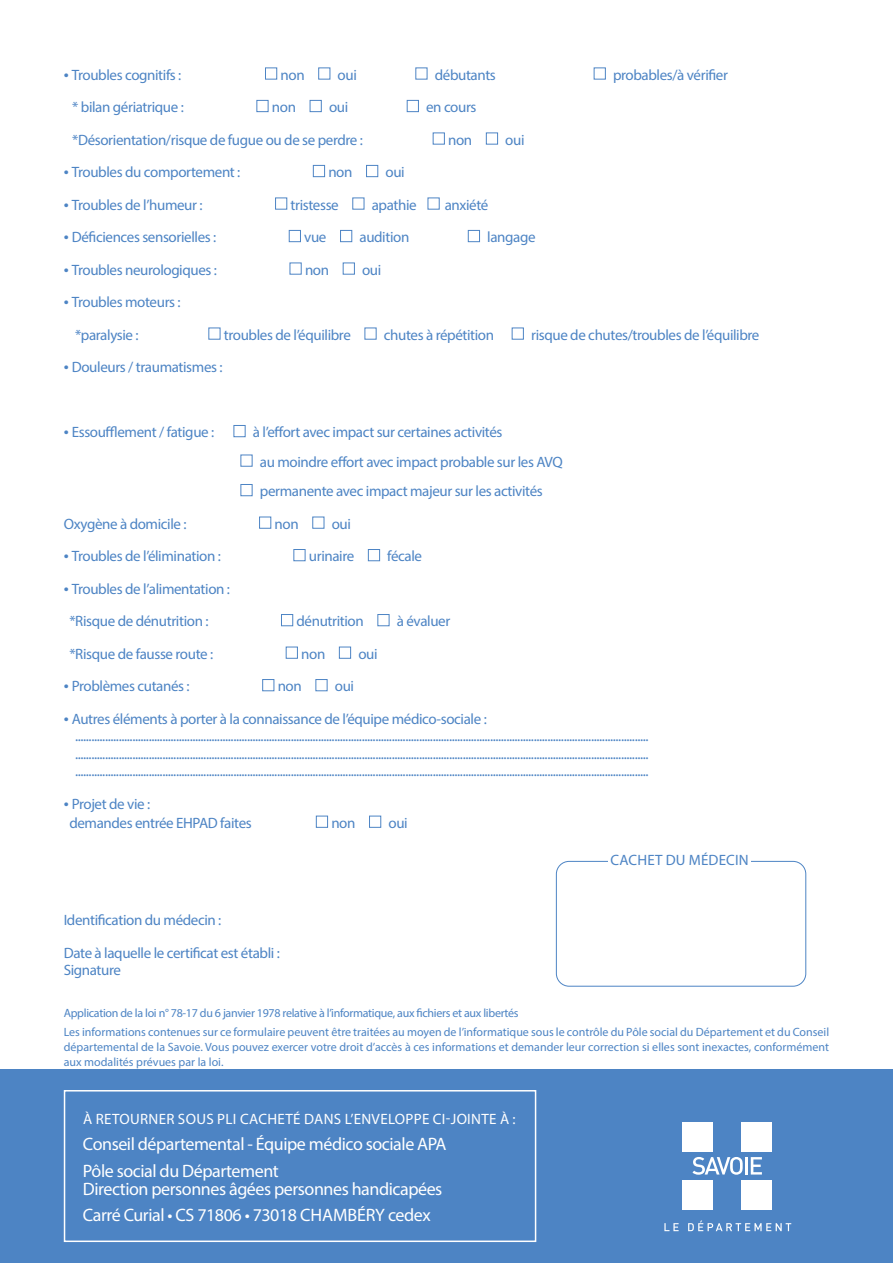
<style>
.page{position:relative;width:893px;height:1263px;background:#fff}
.page>*{position:absolute;margin:0;border:0;box-sizing:border-box;transform-origin:0 0}
.t1{font:18px/18px "Myriad Pro";letter-spacing:-.025em;color:#fff}
.t2{font:15px "Myriad Pro";letter-spacing:-.025em;color:#4d84c4}
.t3{font:15px "Myriad Pro";letter-spacing:.02em;color:#fff}
.t4{font:15px "Myriad Pro";letter-spacing:.01em;color:#4d84c4}
.t5{font:12px/15px "Myriad Pro";letter-spacing:-.025em;color:#4d84c4;text-align:justify}
.s1{font-size:18px}
</style>
<div class="page">
<div style="left:0;top:1069px;width:893px;height:194px;background:#4d84c4"></div>
<div style="left:265px;top:68px;width:12px;height:12px;border:1px solid #4d84c4"></div>
<div style="left:318px;top:68px;width:12px;height:12px;border:1px solid #4d84c4"></div>
<div style="left:415px;top:68px;width:12px;height:12px;border:1px solid #4d84c4"></div>
<div style="left:594px;top:68px;width:12px;height:12px;border:1px solid #4d84c4"></div>
<div style="left:256px;top:100px;width:12px;height:12px;border:1px solid #4d84c4"></div>
<div style="left:310px;top:100px;width:12px;height:12px;border:1px solid #4d84c4"></div>
<div style="left:407px;top:100px;width:12px;height:12px;border:1px solid #4d84c4"></div>
<div style="left:433px;top:133px;width:12px;height:12px;border:1px solid #4d84c4"></div>
<div style="left:486px;top:133px;width:12px;height:12px;border:1px solid #4d84c4"></div>
<div style="left:313px;top:165px;width:12px;height:12px;border:1px solid #4d84c4"></div>
<div style="left:366px;top:165px;width:12px;height:12px;border:1px solid #4d84c4"></div>
<div style="left:275px;top:198px;width:12px;height:12px;border:1px solid #4d84c4"></div>
<div style="left:352px;top:198px;width:12px;height:12px;border:1px solid #4d84c4"></div>
<div style="left:428px;top:198px;width:12px;height:12px;border:1px solid #4d84c4"></div>
<div style="left:289px;top:230px;width:12px;height:12px;border:1px solid #4d84c4"></div>
<div style="left:340px;top:230px;width:12px;height:12px;border:1px solid #4d84c4"></div>
<div style="left:468px;top:230px;width:12px;height:12px;border:1px solid #4d84c4"></div>
<div style="left:290px;top:263px;width:12px;height:12px;border:1px solid #4d84c4"></div>
<div style="left:343px;top:263px;width:12px;height:12px;border:1px solid #4d84c4"></div>
<div style="left:208px;top:328px;width:12px;height:12px;border:1px solid #4d84c4"></div>
<div style="left:364px;top:328px;width:12px;height:12px;border:1px solid #4d84c4"></div>
<div style="left:512px;top:328px;width:12px;height:12px;border:1px solid #4d84c4"></div>
<div style="left:234px;top:425px;width:12px;height:12px;border:1px solid #4d84c4"></div>
<div style="left:240px;top:455px;width:12px;height:12px;border:1px solid #4d84c4"></div>
<div style="left:240px;top:484px;width:12px;height:12px;border:1px solid #4d84c4"></div>
<div style="left:259px;top:517px;width:12px;height:12px;border:1px solid #4d84c4"></div>
<div style="left:312px;top:517px;width:12px;height:12px;border:1px solid #4d84c4"></div>
<div style="left:293px;top:549px;width:12px;height:12px;border:1px solid #4d84c4"></div>
<div style="left:368px;top:549px;width:12px;height:12px;border:1px solid #4d84c4"></div>
<div style="left:281px;top:614px;width:12px;height:12px;border:1px solid #4d84c4"></div>
<div style="left:377px;top:614px;width:12px;height:12px;border:1px solid #4d84c4"></div>
<div style="left:286px;top:647px;width:12px;height:12px;border:1px solid #4d84c4"></div>
<div style="left:339px;top:647px;width:12px;height:12px;border:1px solid #4d84c4"></div>
<div style="left:262px;top:679px;width:12px;height:12px;border:1px solid #4d84c4"></div>
<div style="left:315px;top:679px;width:12px;height:12px;border:1px solid #4d84c4"></div>
<div style="left:316px;top:816px;width:12px;height:12px;border:1px solid #4d84c4"></div>
<div style="left:369px;top:816px;width:12px;height:12px;border:1px solid #4d84c4"></div>
<div style="left:556px;top:861px;width:250px;height:125px;border:1px solid #4d84c4;border-radius:13px"></div>
<div style="left:608px;top:854px;width:143px;height:17px;background:#fff"></div>
<div style="left:64px;top:1090px;width:472px;height:152px;border:2px solid #fff"></div>
<div style="left:683px;top:1122px;width:30px;height:30px;background:#fff"></div>
<div style="left:741px;top:1122px;width:31px;height:30px;background:#fff"></div>
<div style="left:683px;top:1180px;width:30px;height:29px;background:#fff"></div>
<div style="left:741px;top:1180px;width:31px;height:29px;background:#fff"></div>
<svg style="left:664px;top:1223px;width:15px;height:8px"></svg>
<svg style="left:688px;top:1220px;width:103px;height:11px"></svg>
<svg style="left:692px;top:1157px;width:51px;height:18px"></svg>
<hr style="left:745px;top:1157px;width:3px;height:17px;background:#fff">
<svg style="left:751px;top:1157px;width:11px;height:17px"></svg>
<p class="t2" style="left:64px;top:65px;width:119px"><span class="s1">•</span> Troubles cognitifs :</p>
<p class="t2" style="left:281px;top:65px;width:26px">non</p>
<p class="t2" style="left:338px;top:65px;width:21px">oui</p>
<p class="t2" style="left:435px;top:65px;width:63px">débutants</p>
<p class="t2" style="left:613px;top:65px;width:116px">probables/à vérifier</p>
<p class="t2" style="left:72px;top:98px;width:113px">* bilan gériatrique :</p>
<p class="t2" style="left:272px;top:98px;width:26px">non</p>
<p class="t2" style="left:329px;top:98px;width:21px">oui</p>
<p class="t2" style="left:426px;top:98px;width:52px">en cours</p>
<p class="t2" style="left:72px;top:130px;width:292px">*Désorientation/risque de fugue ou de se perdre :</p>
<p class="t2" style="left:448px;top:130px;width:26px">non</p>
<p class="t2" style="left:505px;top:130px;width:21px">oui</p>
<p class="t2" style="left:64px;top:163px;width:178px"><span class="s1">•</span> Troubles du comportement :</p>
<p class="t2" style="left:328px;top:163px;width:26px">non</p>
<p class="t2" style="left:385px;top:163px;width:21px">oui</p>
<p class="t2" style="left:64px;top:195px;width:140px"><span class="s1">•</span> Troubles de l’humeur :</p>
<p class="t2" style="left:291px;top:195px;width:50px">tristesse</p>
<p class="t2" style="left:372px;top:195px;width:46px">apathie</p>
<p class="t2" style="left:445px;top:195px;width:45px">anxiété</p>
<p class="t2" style="left:64px;top:228px;width:154px"><span class="s1">•</span> Déficiences sensorielles :</p>
<p class="t2" style="left:304px;top:228px;width:24px">vue</p>
<p class="t2" style="left:359px;top:228px;width:51px">audition</p>
<p class="t2" style="left:487px;top:228px;width:50px">langage</p>
<p class="t2" style="left:64px;top:260px;width:155px"><span class="s1">•</span> Troubles neurologiques :</p>
<p class="t2" style="left:305px;top:260px;width:26px">non</p>
<p class="t2" style="left:362px;top:260px;width:21px">oui</p>
<p class="t2" style="left:64px;top:293px;width:118px"><span class="s1">•</span> Troubles moteurs :</p>
<p class="t2" style="left:75px;top:325px;width:65px">*paralysie :</p>
<p class="t2" style="left:224px;top:325px;width:129px">troubles de l’équilibre</p>
<p class="t2" style="left:384px;top:325px;width:112px">chutes à répétition</p>
<p class="t2" style="left:531px;top:325px;width:230px">risque de chutes/troubles de l’équilibre</p>
<p class="t2" style="left:64px;top:358px;width:160px"><span class="s1">•</span> Douleurs / traumatismes :</p>
<p class="t2" style="left:64px;top:423px;width:152px"><span class="s1">•</span> Essoufflement / fatigue :</p>
<p class="t2" style="left:253px;top:423px;width:251px">à l’effort avec impact sur certaines activités</p>
<p class="t2" style="left:260px;top:452px;width:304px">au moindre effort avec impact probable sur les AVQ</p>
<p class="t2" style="left:260px;top:482px;width:285px">permanente avec impact majeur sur les activités</p>
<p class="t2" style="left:64px;top:514px;width:124px">Oxygène à domicile :</p>
<p class="t2" style="left:275px;top:514px;width:26px">non</p>
<p class="t2" style="left:332px;top:514px;width:21px">oui</p>
<p class="t2" style="left:64px;top:547px;width:159px"><span class="s1">•</span> Troubles de l’élimination :</p>
<p class="t2" style="left:309px;top:547px;width:47px">urinaire</p>
<p class="t2" style="left:387px;top:547px;width:36px">fécale</p>
<p class="t2" style="left:64px;top:579px;width:168px"><span class="s1">•</span> Troubles de l’alimentation :</p>
<p class="t2" style="left:69px;top:612px;width:141px">*Risque de dénutrition :</p>
<p class="t2" style="left:297px;top:612px;width:69px">dénutrition</p>
<p class="t2" style="left:397px;top:612px;width:55px">à évaluer</p>
<p class="t2" style="left:69px;top:644px;width:145px">*Risque de fausse route :</p>
<p class="t2" style="left:301px;top:644px;width:26px">non</p>
<p class="t2" style="left:358px;top:644px;width:21px">oui</p>
<p class="t2" style="left:64px;top:677px;width:127px"><span class="s1">•</span> Problèmes cutanés :</p>
<p class="t2" style="left:278px;top:677px;width:26px">non</p>
<p class="t2" style="left:335px;top:677px;width:21px">oui</p>
<p class="t2" style="left:64px;top:709px;width:424px"><span class="s1">•</span> Autres éléments à porter à la connaissance de l’équipe médico-sociale :</p>
<p class="t2" style="left:75px;top:727px;width:575px">..................................................................................................................................................................................................................</p>
<p class="t2" style="left:75px;top:744px;width:575px">..................................................................................................................................................................................................................</p>
<p class="t2" style="left:75px;top:762px;width:575px">..................................................................................................................................................................................................................</p>
<p class="t2" style="left:64px;top:794px;width:88px"><span class="s1">•</span> Projet de vie :</p>
<p class="t2" style="left:69px;top:813px;width:184px">demandes entrée EHPAD faites</p>
<p class="t2" style="left:331px;top:813px;width:26px">non</p>
<p class="t2" style="left:388px;top:813px;width:21px">oui</p>
<p class="t2" style="left:64px;top:911px;width:159px">Identification du médecin :</p>
<p class="t2" style="left:64px;top:943px;width:218px">Date à laquelle le certificat est établi :</p>
<p class="t2" style="left:64px;top:961px;width:59px">Signature</p>
<p class="t4" style="left:611px;top:851px;width:140px">CACHET DU MÉDECIN</p>
<p class="t5" style="left:64px;top:1005px;width:456px">Application de la loi n° 78-17 du 6 janvier 1978 relative à l’informatique, aux fichiers et aux libertés</p>
<p class="t5" style="left:64px;top:1024px;width:767px">Les informations contenues sur ce formulaire peuvent être traitées au moyen de l’informatique sous le contrôle du Pôle social du Département et du Conseil départemental de la Savoie. Vous pouvez exercer votre droit d’accès à ces informations et demander leur correction si elles sont inexactes, conformément aux modalités prévues par la loi.</p>
<p class="t3" style="left:83px;top:1109px;width:434px">À RETOURNER SOUS PLI CACHETÉ DANS L’ENVELOPPE CI-JOINTE À :</p>
<p class="t1" style="left:83px;top:1135px;width:365px">Conseil départemental - Équipe médico sociale APA</p>
<p class="t1" style="left:83px;top:1161px;width:361px">Pôle social du Département<br>Direction personnes âgées personnes handicapées</p>
<p class="t1" style="left:83px;top:1206px;width:349px">Carré Curial • CS 71806 • 73018 CHAMBÉRY cedex</p>
</div>
